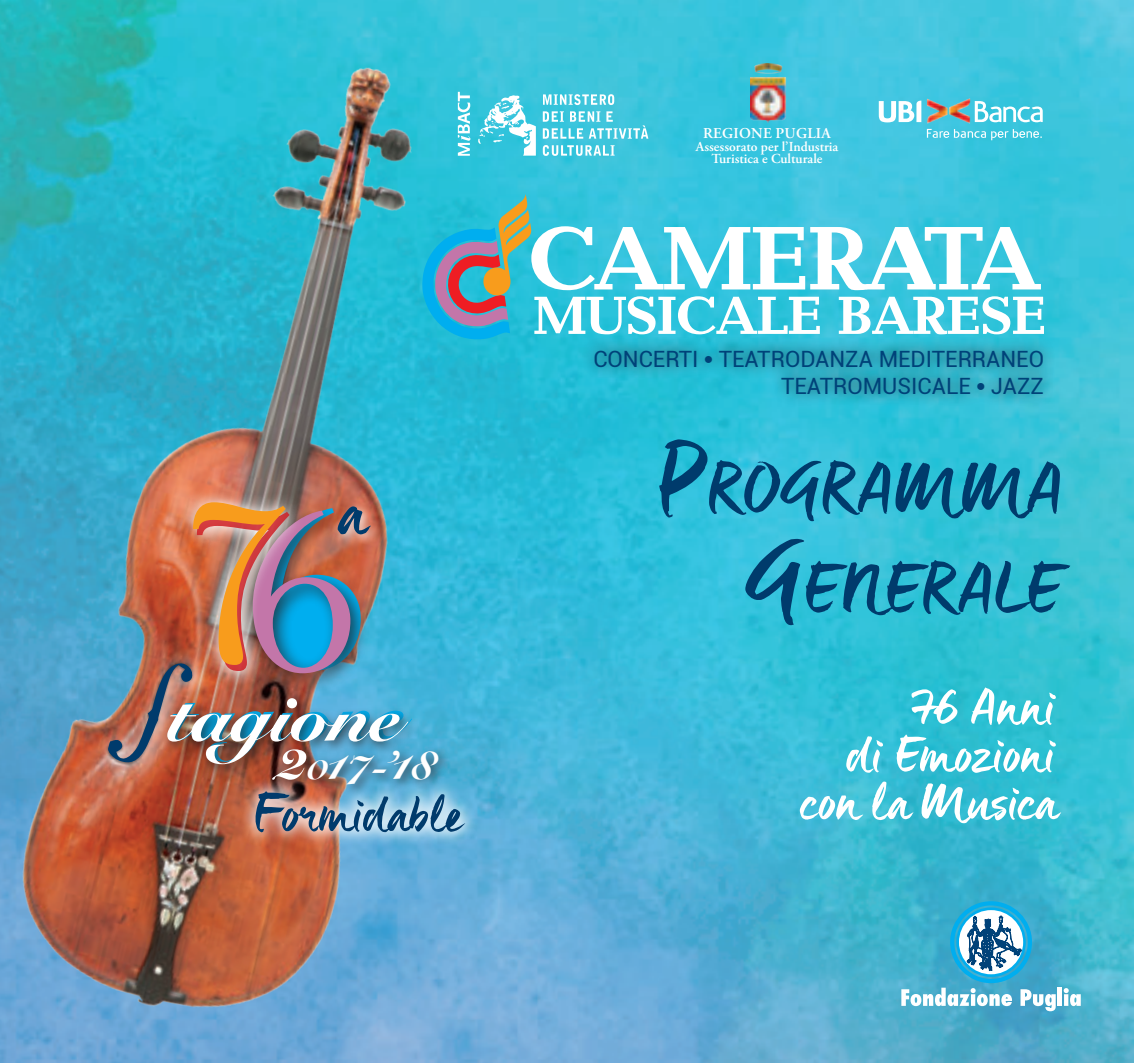
<style>
.page{position:relative;width:1134px;height:1063px;background:#fff}
.page>*{position:absolute;margin:0;border:0;box-sizing:border-box;transform-origin:0 0}
.t1{font:222.75px "Rochester";color:#f89c1c}
.t2{font:900 43.25px "Snell Roundhand";color:#fff}
.t3{font:22.5px/27px "Roboto";color:#004279;text-align:right}
.t4{font:600 15px "Adobe Garamond Pro";letter-spacing:.015em;color:#fff}
.t5{font:600 13.75px/12.5px "Adobe Garamond Pro";color:#fff;text-align:center}
.s1{color:#c376a9}
.s2{font-size:55px}
.s3{font-size:35.5px}
.s4{font-family:"Adobe Garamond";font-weight:700}
</style>
<div class="page">
<img style="left:0;top:0;width:1134px;height:1063px">
<img style="left:750px;top:64px;width:36px;height:58px">
<svg style="left:901px;top:988px;width:111px;height:18px"></svg>
<svg style="left:1020px;top:989px;width:36px;height:22px"></svg>
<hr style="left:1058px;top:988px;width:4px;height:18px;background:#fff">
<svg style="left:1064px;top:988px;width:17px;height:18px"></svg>
<div style="left:950px;top:901px;width:82px;height:82px;border:4px solid #00aeef;border-radius:50%"></div>
<svg style="left:958px;top:909px;width:66px;height:67px"></svg>
<div style="left:956px;top:907px;width:70px;height:70px;border:3px solid #00aeef;border-radius:50%"></div>
<svg style="left:967px;top:916px;width:55px;height:58px"></svg>
<svg style="left:459px;top:194px;width:585px;height:148px"></svg>
<div style="left:581px;top:336px;width:474px;height:71px;background:#231f20;opacity:.75"></div>
<svg style="left:800px;top:782px;width:261px;height:41px"></svg>
<svg style="left:846px;top:735px;width:210px;height:38px"></svg>
<svg style="left:911px;top:687px;width:145px;height:38px"></svg>
<img style="left:21px;top:28px;width:438px;height:985px">
<div style="left:267px;top:744px;width:184px;height:53px;background:#231f20;opacity:.75"></div>
<svg style="left:97px;top:652px;width:114px;height:128px;background:#9d827e"></svg>
<div style="left:177px;top:486px;width:127px;height:201px;background:#fff;opacity:.94"></div>
<div style="left:185px;top:496px;width:123px;height:194px;background:#fff;opacity:.75"></div>
<div style="left:333px;top:501px;width:48px;height:44px;background:#fff;opacity:.75"></div>
<div style="left:161px;top:692px;width:260px;height:86px;background:#231f20;opacity:.75"></div>
<img style="left:108px;top:506px;width:304px;height:258px">
<div style="left:240px;top:776px;width:240px;height:72px;background:#fff;opacity:.75"></div>
<img style="left:256px;top:791px;width:209px;height:41px">
<svg style="left:927px;top:129px;width:115px;height:11px"></svg>
<svg style="left:879px;top:101px;width:164px;height:21px"></svg>
<img style="left:924px;top:97px;width:47px;height:27px">
<svg style="left:745px;top:539px;width:325px;height:86px;background:#27a1bd"></svg>
<svg style="left:659px;top:439px;width:401px;height:82px;background:#259dbc"></svg>
<svg style="left:458px;top:92px;width:190px;height:64px;background:#67d2e4"></svg>
<h1 class="t1" style="left:186px;top:436px;width:176px">7<span class="s1">6</span></h1>
<h2 class="t2" style="left:276px;top:739px;width:161px"><span class="s2">2</span><span class="s3">0</span>17-’18</h2>
<p class="t4" style="left:703px;top:125px;width:129px">REGIONE PUGLIA</p>
<p class="t5" style="left:696px;top:140px;width:144px">Assessorato per l’Industria<br>Turistica e Culturale</p>
<p class="t3" style="left:593px;top:345px;width:452px">CONCERTI <span class="s4">•</span> TEATRODANZA MEDITERRANEO<br>TEATROMUSICALE <span class="s4">•</span> JAZZ</p>
</div>
